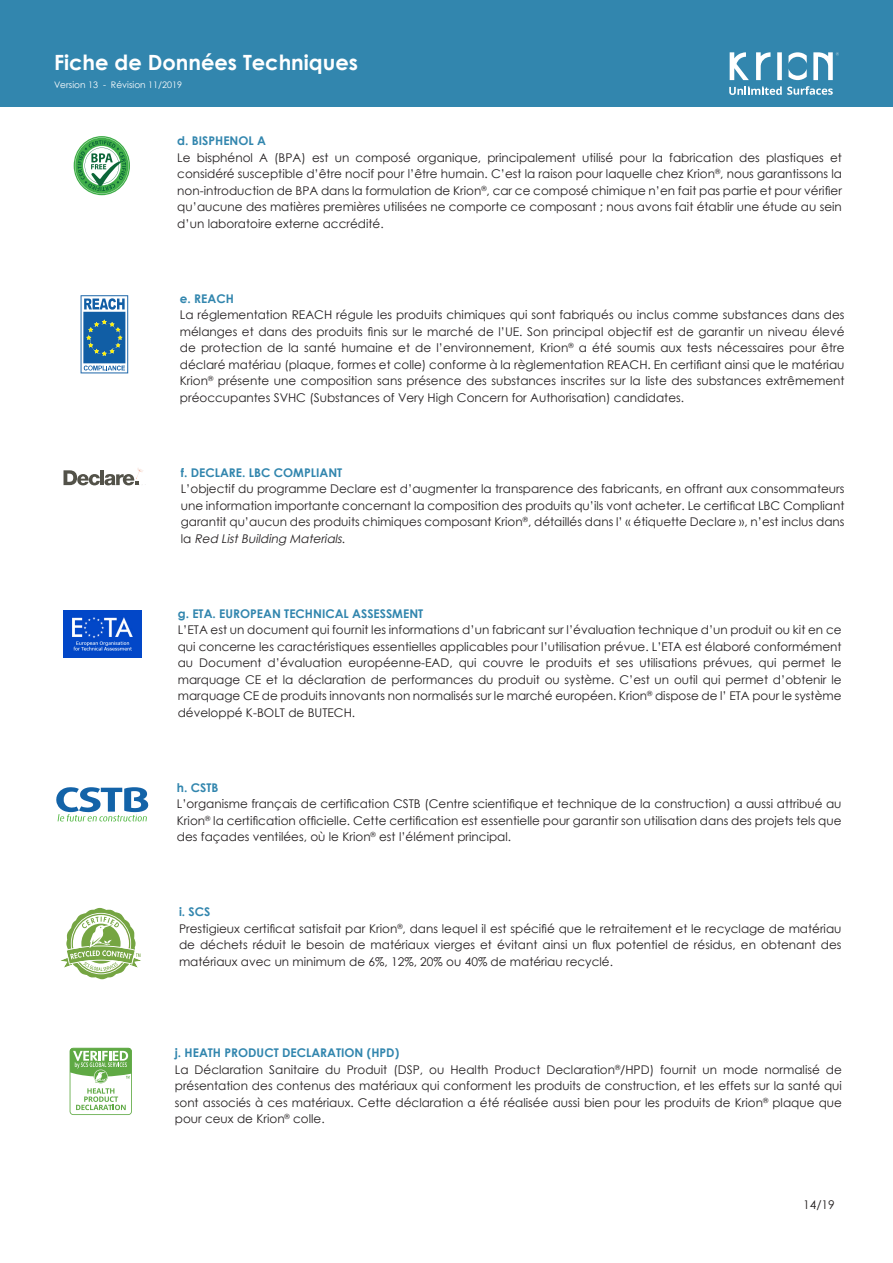
<style>
.page{position:relative;width:893px;height:1263px;background:#fff}
.page>*{position:absolute;margin:0;border:0;box-sizing:border-box;transform-origin:0 0}
.t1{font:700 21px "Century Gothic";color:#fff}
.Texto{font:12px/16.5px "Century Gothic";color:#231f20;text-align:justify}
.Texto-2{font:700 12px "Century Gothic";color:#3286ae}
.t2{font:9px "Century Gothic";color:#fff}
.s1{font-style:italic}
</style>
<div class="page">
<div style="left:0;top:0;width:893px;height:106px;background:#3286ae"></div>
<svg style="left:788px;top:52px;width:19px;height:28px"></svg>
<svg style="left:777px;top:52px;width:5px;height:28px"></svg>
<svg style="left:756px;top:52px;width:14px;height:28px"></svg>
<svg style="left:730px;top:52px;width:19px;height:28px"></svg>
<svg style="left:813px;top:52px;width:26px;height:28px"></svg>
<svg style="left:729px;top:86px;width:104px;height:9px"></svg>
<img style="left:64px;top:610px;width:77px;height:48px">
<svg style="left:56px;top:787px;width:92px;height:35px"></svg>
<svg style="left:61px;top:907px;width:80px;height:73px"></svg>
<svg style="left:64px;top:468px;width:79px;height:17px"></svg>
<svg style="left:81px;top:295px;width:47px;height:78px;background:#598eb7"></svg>
<div style="left:68px;top:1046px;width:66px;height:71px;background:linear-gradient(to bottom,#fff,#fff);border-radius:5px"></div>
<svg style="left:70px;top:1048px;width:62px;height:67px"></svg>
<svg style="left:74px;top:136px;width:56px;height:59px"></svg>
<h1 class="t1" style="left:54px;top:46px;width:306px">Fiche de Données Techniques</h1>
<p class="t2" style="left:54px;top:78px;width:130px">Version 13 - Révision 11/2019</p>
<p class="Texto-2" style="left:177px;top:132px;width:90px">d. BISPHENOL A</p>
<p class="Texto" style="left:177px;top:149px;width:666px">Le bisphénol A (BPA) est un composé organique, principalement utilisé pour la fabrication des plastiques et considéré susceptible d’être nocif pour l’être humain. C’est la raison pour laquelle chez Krion<sup>®</sup>, nous garantissons la non-introduction de BPA dans la formulation de Krion<sup>®</sup>, car ce composé chimique n’en fait pas partie et pour vérifier qu’aucune des matières premières utilisées ne comporte ce composant ; nous avons fait établir une étude au sein d’un laboratoire externe accrédité.</p>
<p class="Texto-2" style="left:180px;top:289px;width:55px">e. REACH</p>
<p class="Texto" style="left:180px;top:306px;width:666px">La réglementation REACH régule les produits chimiques qui sont fabriqués ou inclus comme substances dans des mélanges et dans des produits finis sur le marché de l’UE. Son principal objectif est de garantir un niveau élevé de protection de la santé humaine et de l’environnement, Krion<sup>®</sup> a été soumis aux tests nécessaires pour être déclaré matériau (plaque, formes et colle) conforme à la règlementation REACH. En certifiant ainsi que le matériau Krion<sup>®</sup> présente une composition sans présence des substances inscrites sur la liste des substances extrêmement préoccupantes SVHC (Substances of Very High Concern for Authorisation) candidates.</p>
<p class="Texto-2" style="left:181px;top:463px;width:163px">f. DECLARE. LBC COMPLIANT</p>
<p class="Texto" style="left:181px;top:480px;width:665px">L’objectif du programme Declare est d’augmenter la transparence des fabricants, en offrant aux consommateurs une information importante concernant la composition des produits qu’ils vont acheter. Le certificat LBC Compliant garantit qu’aucun des produits chimiques composant Krion<sup>®</sup>, détaillés dans l’ « étiquette Declare », n’est inclus dans l a <span class="s1">Red ListBuilding Materials</span>.</p>
<p class="Texto-2" style="left:178px;top:604px;width:247px">g. ETA. EUROPEAN TECHNICAL ASSESSMENT</p>
<p class="Texto" style="left:178px;top:621px;width:665px">L’ETA est un document qui fournit les informations d’un fabricant sur l’évaluation technique d’un produit ou kit en ce qui concerne les caractéristiques essentielles applicables pour l’utilisation prévue. L’ETA est élaboré conformément au Document d’évaluation européenne-EAD, qui couvre le produits et ses utilisations prévues, qui permet le marquage CE et la déclaration de performances du produit ou système. C’est un outil qui permet d’obtenir le marquage CE de produits innovants non normalisés sur le marché européen. Krion<sup>®</sup> dispose de l’ ETA pour le système développé K-BOLT de BUTECH.</p>
<p class="Texto-2" style="left:177px;top:778px;width:43px">h. CSTB</p>
<p class="Texto" style="left:177px;top:795px;width:666px">L’organisme français de certification CSTB (Centre scientifique et technique de la construction) a aussi attribué au Krion<sup>®</sup> la certification officielle. Cette certification est essentielle pour garantir son utilisation dans des projets tels que des façades ventilées, où le Krion<sup>®</sup> est l’élément principal.</p>
<p class="Texto-2" style="left:179px;top:902px;width:33px">i. SCS</p>
<p class="Texto" style="left:179px;top:920px;width:664px">Prestigieux certificat satisfait par Krion<sup>®</sup>, dans lequel il est spécifié que le retraitement et le recyclage de matériau de déchets réduit le besoin de matériaux vierges et évitant ainsi un flux potentiel de résidus, en obtenant des matériaux avec un minimum de 6%, 12%, 20% ou 40% de matériau recyclé.</p>
<p class="Texto-2" style="left:175px;top:1044px;width:226px">j. HEATH PRODUCT DECLARATION (HPD)</p>
<p class="Texto" style="left:175px;top:1061px;width:669px">La Déclaration Sanitaire du Produit (DSP, ou Health Product Declaration<sup>®</sup>/HPD) fournit un mode normalisé de présentation des contenus des matériaux qui conforment les produits de construction, et les effets sur la santé qui sont associés à ces matériaux. Cette déclaration a été réalisée aussi bien pour les produits de Krion<sup>®</sup> plaque que pour ceux de Krion<sup>®</sup> colle.</p>
<p class="Texto" style="left:803px;top:1196px;width:33px">14/19</p>
</div>
